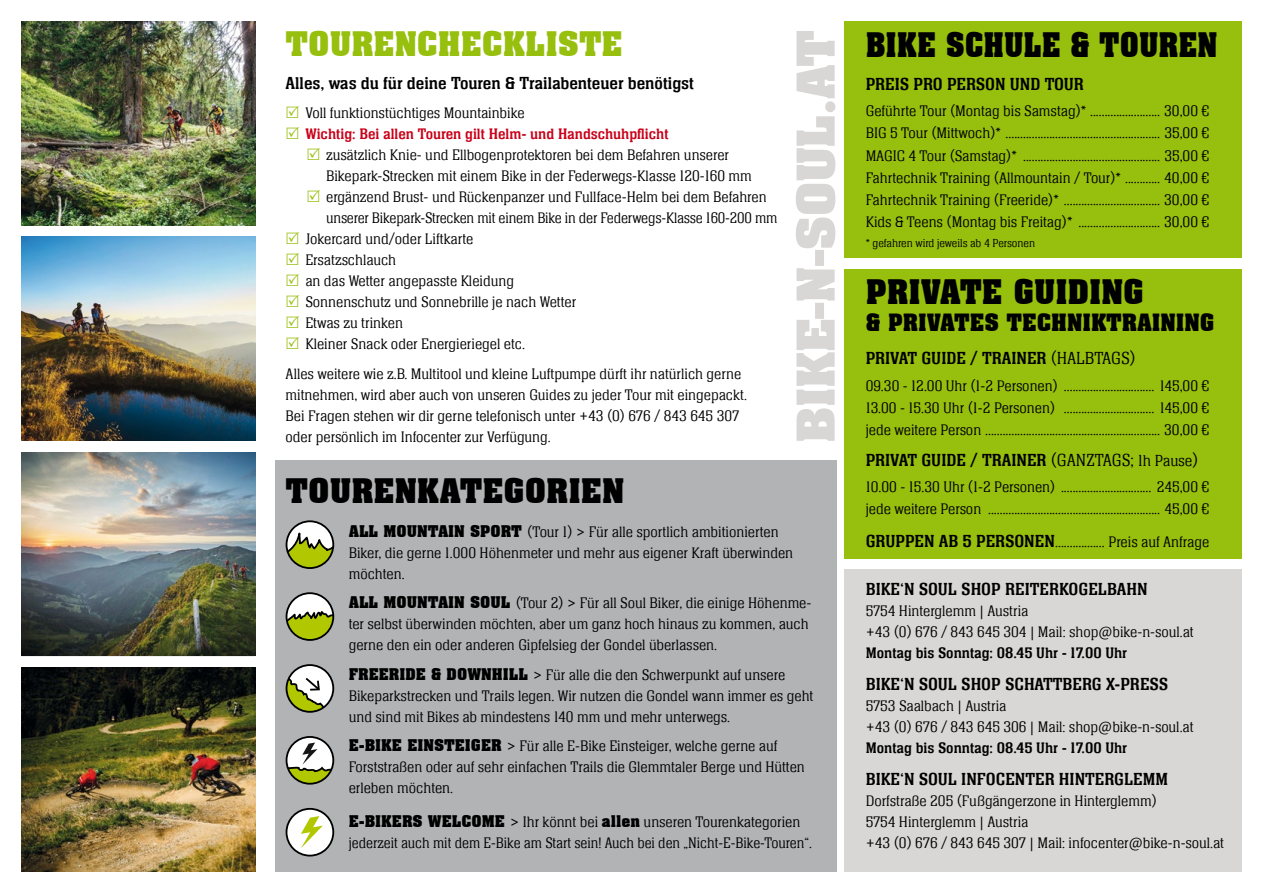
<style>
.page{position:relative;width:1263px;height:893px;background:#fff}
.page>*{position:absolute;margin:0;border:0;box-sizing:border-box;transform-origin:0 0}
.t1{font:700 33px "Aachen BT";color:#000}
.t2{font:700 33px "Aachen BT";color:#000;scale:.9 1}
.t3{font:700 33px "Aachen BT";color:#97bf0d}
.t4{font:700 23.25px "Aachen BT";color:#000}
.t5{font:18px "Neue Aachen Pro";color:#000}
.t6{font:300 15.75px/21px "Neue Aachen Pro";color:#000}
.t7{font:15.75px "Neue Aachen Pro";color:#000}
.t8{font:15.75px "Neue Aachen Pro";color:#c90019}
.t9{font:300 12px "Neue Aachen Pro";color:#000}
.s1{font-family:"Aachen BT";font-weight:700}
.s2{font-weight:300}
.s3{font-weight:300;font-size:16.5px}
.s4{font-weight:400;font-size:18px}
</style>
<div class="page">
<div style="left:844px;top:569px;width:398px;height:303px;background:#d8d7d6"></div>
<div style="left:275px;top:460px;width:561px;height:412px;background:#b1b3b4"></div>
<div style="left:844px;top:21px;width:398px;height:237px;background:#97bf0d"></div>
<div style="left:844px;top:269px;width:398px;height:289px;background:#97bf0d"></div>
<svg style="left:796px;top:31px;width:39px;height:410px"></svg>
<img style="left:21px;top:21px;width:234px;height:204px">
<img style="left:21px;top:668px;width:234px;height:204px">
<img style="left:21px;top:452px;width:234px;height:204px">
<img style="left:21px;top:237px;width:234px;height:204px">
<svg style="left:286px;top:520px;width:48px;height:49px"></svg>
<svg style="left:286px;top:592px;width:48px;height:49px"></svg>
<svg style="left:286px;top:664px;width:48px;height:49px"></svg>
<svg style="left:286px;top:736px;width:48px;height:49px"></svg>
<svg style="left:286px;top:808px;width:48px;height:48px"></svg>
<h1 class="t3" style="left:286px;top:23px;width:339px">TOURENCHECKLISTE</h1>
<p class="t5" style="left:286px;top:73px;width:410px">Alles, was du für deine Touren &amp; Trailabenteuer benötigst</p>
<p class="t6" style="left:305px;top:102px;width:221px">Voll funktionstüchtiges Mountainbike</p>
<p class="t8" style="left:305px;top:125px;width:365px">Wichtig: Bei allen Touren gilt Helm- und Handschuhpflicht</p>
<p class="t6" style="left:326px;top:144px;width:404px">zusätzlich Knie- und Ellbogenprotektoren bei dem Befahren unserer</p>
<p class="t6" style="left:326px;top:165px;width:427px">Bikepark-Strecken mit einem Bike in der Federwegs-Klasse 120-160 mm</p>
<p class="t6" style="left:326px;top:186px;width:442px">ergänzend Brust- und Rückenpanzer und Fullface-Helm bei dem Befahren</p>
<p class="t6" style="left:326px;top:207px;width:453px">unserer Bikepark-Strecken mit einem Bike in der Federwegs-Klasse 160-200 mm</p>
<p class="t6" style="left:305px;top:228px;width:169px">Jokercard und/oder Liftkarte</p>
<p class="t6" style="left:305px;top:249px;width:92px">Ersatzschlauch</p>
<p class="t6" style="left:305px;top:270px;width:210px">an das Wetter angepasste Kleidung</p>
<p class="t6" style="left:305px;top:291px;width:272px">Sonnenschutz und Sonnebrille je nach Wetter</p>
<p class="t6" style="left:305px;top:312px;width:99px">Etwas zu trinken</p>
<p class="t6" style="left:305px;top:333px;width:221px">Kleiner Snack oder Energieriegel etc.</p>
<p class="t6" style="left:286px;top:363px;width:463px">Alles weitere wie z.B. Multitool und kleine Luftpumpe dürft ihr natürlich gerne mitnehmen, wird aber auch von unseren Guides zu jeder Tour mit eingepackt.<br>Bei Fragen stehen wir dir gerne telefonisch unter +43 (0) 676 / 843 645 307 oder persönlich im Infocenter zur Verfügung.</p>
<h1 class="t1" style="left:286px;top:470px;width:340px">TOURENKATEGORIEN</h1>
<p class="t6" style="left:349px;top:521px;width:446px"><span class="s1">ALL MOUNTAIN SPORT</span> (Tour 1) &gt; Für alle sportlich ambitionierten<br>Biker, die gerne 1.000 Höhenmeter und mehr aus eigener Kraft überwinden möchten.</p>
<p class="t6" style="left:349px;top:592px;width:464px"><span class="s1">ALL MOUNTAIN SOUL</span> (Tour 2) &gt; Für all Soul Biker, die einige Höhenme&shy;ter selbst überwinden möchten, aber um ganz hoch hinaus zu kommen, auch gerne den ein oder anderen Gipfelsieg der Gondel überlassen.</p>
<p class="t6" style="left:349px;top:664px;width:466px"><span class="s1">FREERIDE &amp; DOWNHILL</span> &gt; Für alle die den Schwerpunkt auf unsere<br>Bikeparkstrecken und Trails legen. Wir nutzen die Gondel wann immer es geht und sind mit Bikes ab mindestens 140 mm und mehr unterwegs.</p>
<p class="t6" style="left:349px;top:735px;width:458px"><span class="s1">E-BIKE EINSTEIGER</span> &gt; Für alle E-Bike Einsteiger, welche gerne auf<br>Forststraßen oder auf sehr einfachen Trails die Glemmtaler Berge und Hütten erleben möchten.</p>
<p class="t6" style="left:349px;top:811px;width:465px"><span class="s1">E-BIKERS WELCOME</span> &gt; Ihr könnt bei <span class="s1">allen</span> unseren Tourenkategorien jederzeit auch mit dem E-Bike am Start sein! Auch bei den „Nicht-E-Bike-Touren“.</p>
<h1 class="t2" style="left:866px;top:24px;width:392px">BIKE SCHULE &amp; TOUREN</h1>
<p class="t5" style="left:866px;top:74px;width:220px">PREIS PRO PERSON UND TOUR</p>
<p class="t6" style="left:866px;top:100px;width:345px;line-height:22px;text-align:justify">Geführte Tour (Montag bis Samstag)* ........................ 30,00 € BIG 5 Tour (Mittwoch)* ..................................................... 35,00 € MAGIC 4 Tour (Samstag)* ............................................... 35,00 € Fahrtechnik Training (Allmountain / Tour)* ............ 40,00 € Fahrtechnik Training (Freeride)* ................................. 30,00 € Kids &amp; Teens (Montag bis Freitag)* ............................ 30,00 €</p>
<p class="t9" style="left:866px;top:237px;width:171px">* gefahren wird jeweils ab 4 Personen</p>
<h1 class="t1" style="left:866px;top:272px;width:280px">PRIVATE GUIDING</h1>
<h2 class="t4" style="left:866px;top:308px;width:350px">&amp; PRIVATES TECHNIKTRAINING</h2>
<p class="t5" style="left:866px;top:349px;width:271px">PRIVAT GUIDE / TRAINER <span class="s2">(HALBTAGS)</span></p>
<p class="t6" style="left:866px;top:375px;width:345px;line-height:22px;text-align:justify">09.30 - 12.00 Uhr (1-2 Personen) ............................... 145,00 € 13.00 - 15.30 Uhr (1-2 Personen) ............................... 145,00 € jede weitere Person ............................................................ 30,00 €</p>
<p class="t5" style="left:866px;top:450px;width:334px">PRIVAT GUIDE / TRAINER <span class="s2">(GANZTAGS;</span> <span class="s3">1h Pause</span><span class="s2">)</span></p>
<p class="t6" style="left:866px;top:476px;width:345px;line-height:22px">10.00 - 15.30 Uhr (1-2 Personen) ............................... 245,00 € jede weitere Person ........................................................... 45,00 €</p>
<p class="t6" style="left:866px;top:531px;width:345px"><span class="s4">GRUPPEN AB 5 PERSONEN</span> ................. Preis auf Anfrage</p>
<p class="t5" style="left:866px;top:579px;width:283px">BIKE‘N SOUL SHOP REITERKOGELBAHN</p>
<p class="t6" style="left:866px;top:600px;width:329px">5754 Hinterglemm | Austria<br>+43 (0) 676 / 843 645 304 | Mail: shop@bike-n-soul.at</p>
<p class="t7" style="left:866px;top:644px;width:263px">Montag bis Sonntag: 08.45 Uhr - 17.00 Uhr</p>
<p class="t5" style="left:866px;top:674px;width:304px">BIKE‘N SOUL SHOP SCHATTBERG X-PRESS</p>
<p class="t6" style="left:866px;top:695px;width:329px">5753 Saalbach | Austria<br>+43 (0) 676 / 843 645 306 | Mail: shop@bike-n-soul.at</p>
<p class="t7" style="left:866px;top:739px;width:263px">Montag bis Sonntag: 08.45 Uhr - 17.00 Uhr</p>
<p class="t5" style="left:866px;top:769px;width:304px">BIKE‘N SOUL INFOCENTER HINTERGLEMM</p>
<p class="t6" style="left:866px;top:790px;width:360px">Dorfstraße 205 (Fußgängerzone in Hinterglemm)<br>5754 Hinterglemm | Austria<br>+43 (0) 676 / 843 645 307 | Mail: infocenter@bike-n-soul.at</p>
</div>
